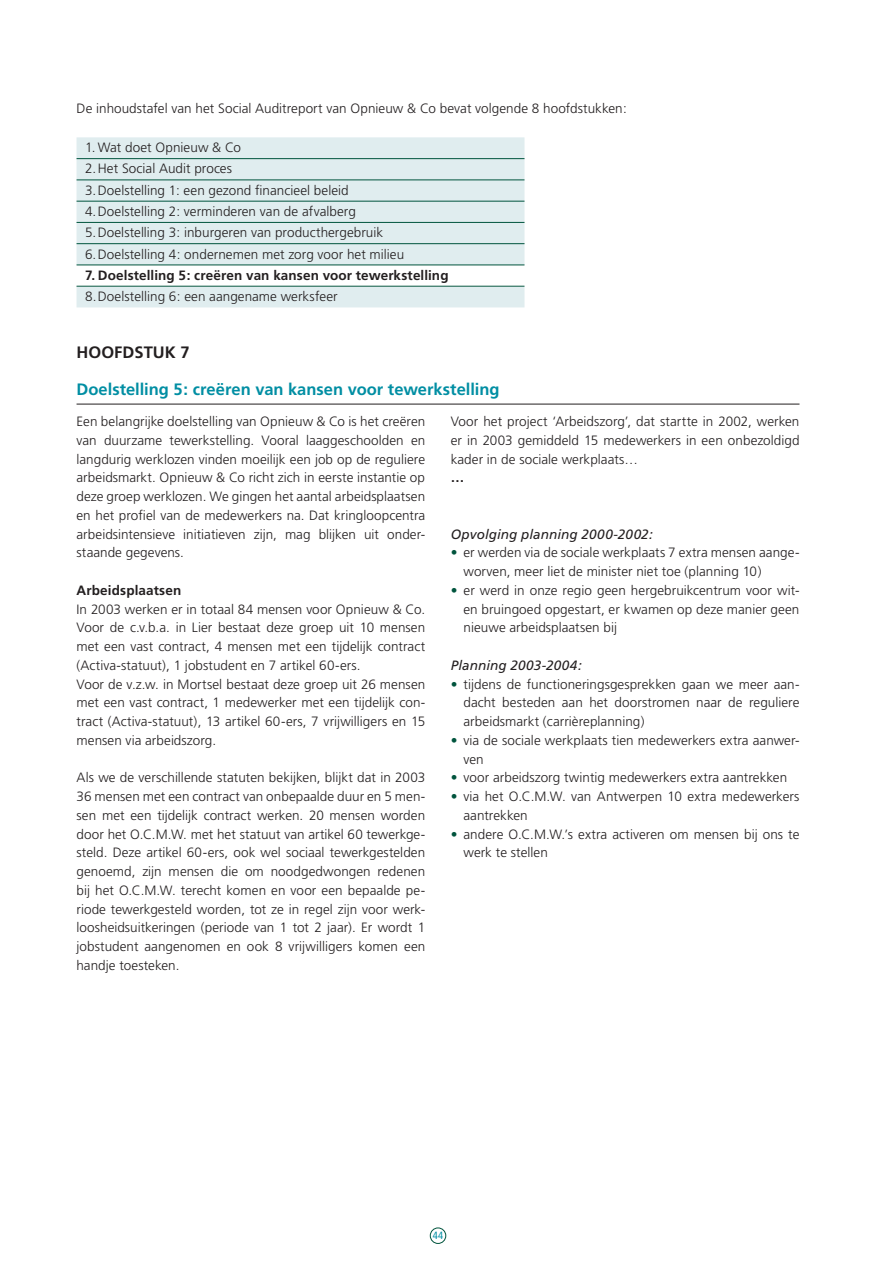
<style>
.page{position:relative;width:893px;height:1263px;background:#fff}
.page>*{position:absolute;margin:0;border:0;box-sizing:border-box;transform-origin:0 0}
.t1{font:700 16.5px "Frutiger";color:#008ea3}
.t2{font:700 16.5px "Frutiger";letter-spacing:.005em;color:#231f20}
.t3{font:300 13.5px/18.8px "Frutiger";color:#231f20;text-align:justify}
.t4{font:700 13.5px "Frutiger";letter-spacing:.01em;color:#231f20}
.t5{font:italic 13.5px "Frutiger";letter-spacing:.005em;color:#231f20}
.t6{font:condensed 10.5px "Frutiger";color:#008ea3}
.s1{color:#00543d}
</style>
<div class="page">
<div style="left:430px;top:1228px;width:16px;height:16px;border:1px solid #00543d;border-radius:50%"></div>
<hr style="left:77px;top:404px;width:722px;height:1px;background:#231f20">
<div style="left:77px;top:137px;width:447px;height:170px;background:#e0edef"></div>
<div style="left:77px;top:265px;width:447px;height:21px;background:#fff"></div>
<hr style="left:77px;top:158px;width:447px;height:1px;background:#00543d">
<hr style="left:77px;top:180px;width:447px;height:1px;background:#00543d">
<hr style="left:77px;top:201px;width:447px;height:1px;background:#00543d">
<hr style="left:77px;top:222px;width:447px;height:1px;background:#00543d">
<hr style="left:77px;top:243px;width:447px;height:1px;background:#00543d">
<hr style="left:77px;top:265px;width:447px;height:1px;background:#00543d">
<hr style="left:77px;top:286px;width:447px;height:1px;background:#00543d">
<p class="t3" style="left:77px;top:100px;width:552px">De inhoudstafel van het Social Auditreport van Opnieuw &amp; Co bevat volgende 8 hoofdstukken:</p>
<p class="t3" style="left:85px;top:139px;width:158px">1. Wat doet Opnieuw &amp; Co</p>
<p class="t3" style="left:85px;top:160px;width:148px">2. Het Social Audit proces</p>
<p class="t3" style="left:85px;top:182px;width:265px">3. Doelstelling 1: een gezond financieel beleid</p>
<p class="t3" style="left:85px;top:203px;width:272px">4. Doelstelling 2: verminderen van de afvalberg</p>
<p class="t3" style="left:85px;top:224px;width:300px">5. Doelstelling 3: inburgeren van producthergebruik</p>
<p class="t3" style="left:85px;top:245px;width:321px">6. Doelstelling 4: ondernemen met zorg voor het milieu</p>
<p class="t4" style="left:85px;top:270px;width:365px">7. Doelstelling 5: creëren van kansen voor tewerkstelling</p>
<p class="t3" style="left:85px;top:288px;width:254px">8. Doelstelling 6: een aangename werksfeer</p>
<p class="t2" style="left:77px;top:345px;width:115px">HOOFDSTUK 7</p>
<p class="t1" style="left:77px;top:383px;width:424px">Doelstelling 5: creëren van kansen voor tewerkstelling</p>
<p class="t3" style="left:77px;top:413px;width:350px">Een belangrijke doelstelling van Opnieuw &amp; Co is het creëren van duurzame tewerkstelling. Vooral laaggeschoolden en langdurig werklozen vinden moeilijk een job op de reguliere arbeidsmarkt. Opnieuw &amp; Co richt zich in eerste instantie op deze groep werklozen. We gingen het aantal arbeidsplaatsen en het profiel van de medewerkers na. Dat kringloopcentra arbeidsintensieve initiatieven zijn, mag blijken uit onder&shy;staande gegevens.</p>
<p class="t4" style="left:77px;top:585px;width:106px">Arbeidsplaatsen</p>
<p class="t3" style="left:77px;top:601px;width:350px;text-align:left">In 2003 werken er in totaal 84 mensen voor Opnieuw &amp; Co.<br>Voor de c.v.b.a. in Lier bestaat deze groep uit 10 mensen met een vast contract, 4 mensen met een tijdelijk contract (Activa-statuut), 1 jobstudent en 7 artikel 60-ers.<br>Voor de v.z.w. in Mortsel bestaat deze groep uit 26 mensen met een vast contract, 1 medewerker met een tijdelijk con&shy;tract (Activa-statuut), 13 artikel 60-ers, 7 vrijwilligers en 15 mensen via arbeidszorg.</p>
<p class="t3" style="left:77px;top:769px;width:350px">Als we de verschillende statuten bekijken, blijkt dat in 2003<br>36 mensen met een contract van onbepaalde duur en 5 men&shy;sen met een tijdelijk contract werken. 20 mensen worden door het O.C.M.W. met het statuut van artikel 60 tewerkge&shy;steld. Deze artikel 60-ers, ook wel sociaal tewerkgestelden genoemd, zijn mensen die om noodgedwongen redenen bij het O.C.M.W. terecht komen en voor een bepaalde pe&shy;riode tewerkgesteld worden, tot ze in regel zijn voor werk&shy;loosheidsuitkeringen (periode van 1 tot 2 jaar). Er wordt 1 jobstudent aangenomen en ook 8 vrijwilligers komen een handje toesteken.</p>
<p class="t3" style="left:451px;top:413px;width:350px">Voor het project ‘Arbeidszorg’, dat startte in 2002, werken er in 2003 gemiddeld 15 medewerkers in een onbezoldigd kader in de sociale werkplaats…</p>
<p class="t4" style="left:451px;top:472px;width:15px">…</p>
<p class="t5" style="left:451px;top:529px;width:204px">Opvolging planning 2000-2002:</p>
<p class="t3" style="left:463px;top:544px;width:337px;text-indent:-13px"><span class="s1">•</span> er werden via de sociale werkplaats 7 extra mensen aange&shy;worven, meer liet de minister niet toe (planning 10)</p>
<p class="t3" style="left:463px;top:582px;width:337px;text-indent:-13px"><span class="s1">•</span> er werd in onze regio geen hergebruikcentrum voor wit&shy;en bruingoed opgestart, er kwamen op deze manier geen nieuwe arbeidsplaatsen bij</p>
<p class="t5" style="left:451px;top:660px;width:133px">Planning 2003-2004:</p>
<p class="t3" style="left:463px;top:676px;width:337px;text-indent:-13px"><span class="s1">•</span> tijdens de functioneringsgesprekken gaan we meer aan&shy;dacht besteden aan het doorstromen naar de reguliere arbeidsmarkt (carrièreplanning)</p>
<p class="t3" style="left:463px;top:732px;width:338px;text-indent:-13px"><span class="s1">•</span> via de sociale werkplaats tien medewerkers extra aanwer&shy;ven</p>
<p class="t3" style="left:451px;top:769px;width:338px"><span class="s1">•</span> voor arbeidszorg twintig medewerkers extra aantrekken</p>
<p class="t3" style="left:463px;top:788px;width:337px;text-indent:-13px"><span class="s1">•</span> via het O.C.M.W. van Antwerpen 10 extra medewerkers aantrekken</p>
<p class="t3" style="left:463px;top:826px;width:337px;text-indent:-13px"><span class="s1">•</span> andere O.C.M.W.’s extra activeren om mensen bij ons te werk te stellen</p>
<p class="t6" style="left:433px;top:1231px;width:12px">44</p>
</div>
